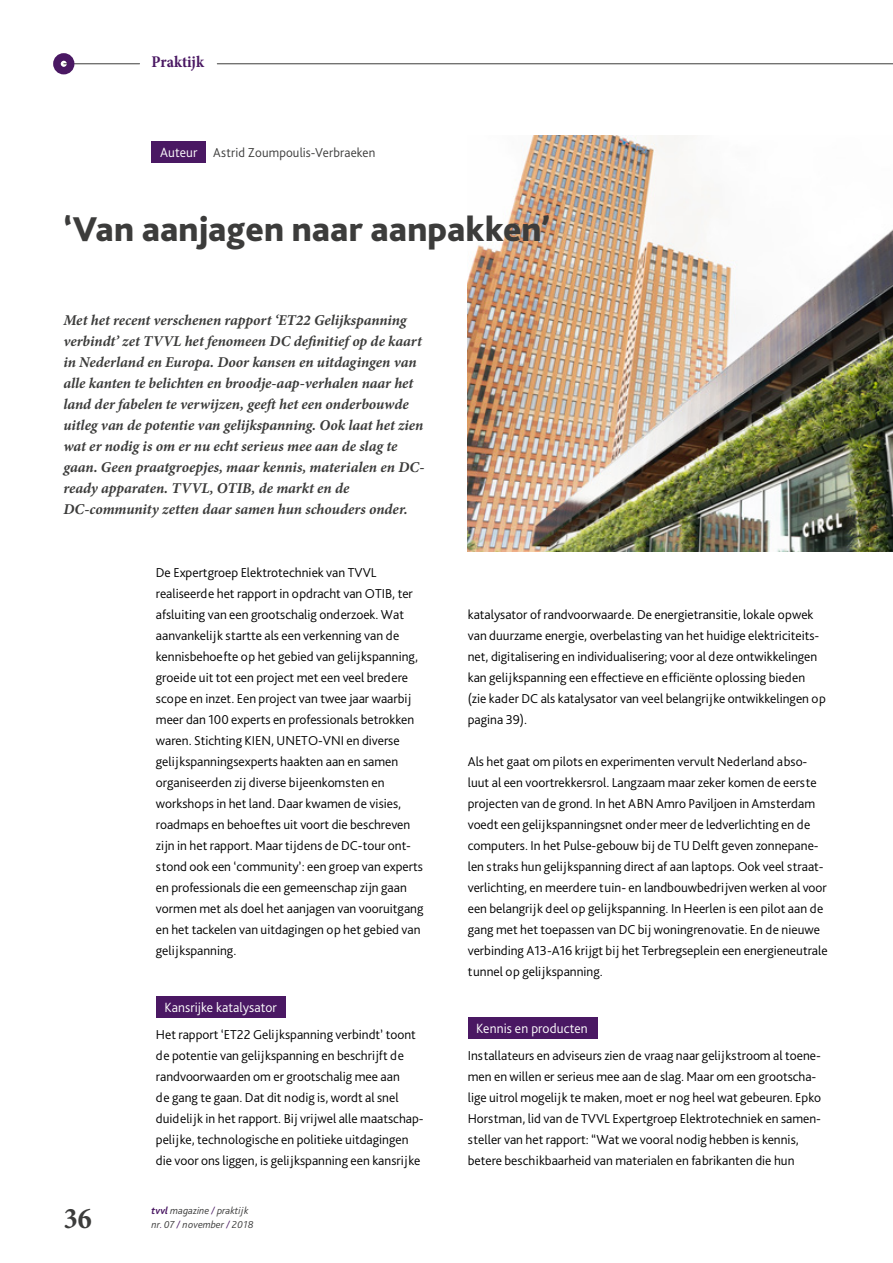
<style>
.page{position:relative;width:893px;height:1263px;background:#fff}
.page>*{position:absolute;margin:0;border:0;box-sizing:border-box;transform-origin:0 0}
.t1{font:800 36px "Bliss 2";color:#3c3c3b}
.t2{font:700 condensed 30px "Minion Pro";color:#3c3c3b}
.t3{font:700 condensed 16.5px "Minion Pro";letter-spacing:-.005em;color:#4a1863}
.t4{font:italic 700 15px/21px "Minion Pro";letter-spacing:-.005em;color:#3c3c3b}
.t5{font:300 13.95px "Bliss Pro";letter-spacing:.005em;color:#fff}
.t6{font:300 13.5px/21px "Bliss Pro";color:#000}
.t7{font:300 13.5px "Bliss Pro";letter-spacing:.01em;color:#3c3c3b}
.t8{font:italic 300 10.5px/13.5px "Bliss Pro";color:#3c3c3b}
.s1{font-size:13.95px;color:#fff}
.s2{font-weight:700;color:#4a1863}
.s3{color:#4a1863}
</style>
<div class="page">
<img style="left:468px;top:136px;width:425px;height:416px">
<div style="left:156px;top:996px;width:129px;height:22px;background:#4a1863"></div>
<div style="left:152px;top:141px;width:54px;height:21px;background:#4a1863"></div>
<div style="left:468px;top:1017px;width:129px;height:22px;background:#4a1863"></div>
<hr style="left:64px;top:63px;width:76px;height:1px;background:#3c3c3b">
<div style="left:53px;top:53px;width:21px;height:21px;border:8px solid #4a1863;border-radius:50%"></div>
<hr style="left:217px;top:63px;width:676px;height:1px;background:#3c3c3b">
<p class="t3" style="left:152px;top:51px;width:54px">Praktijk</p>
<p class="t7" style="left:160px;top:144px;width:217px"><span class="s1">Auteur</span> Astrid Zoumpoulis-Verbraeken</p>
<h1 class="t1" style="left:64px;top:206px;width:488px">‘Van aanjagen naar aanpakken’</h1>
<p class="t4" style="left:63px;top:309px;width:362px">Met het recent verschenen rapport ‘ET22 Gelijkspanning verbindt’ zet TVVL het fenomeen DC definitief op de kaart in Nederland en Europa. Door kansen en uitdagingen van alle kanten te belichten en broodje-aap-verhalen naar het land der fabelen te verwijzen, geeft het een onderbouwde uitleg van de potentie van gelijkspanning. Ook laat het zien wat er nodig is om er nu echt serieus mee aan de slag te gaan. Geen praatgroepjes, maar kennis, materialen en DC&shy;ready apparaten. TVVL, OTIB, de markt en de DC-community zetten daar samen hun schouders onder.</p>
<p class="t6" style="left:156px;top:561px;width:269px">De Expertgroep Elektrotechniek van TVVL realiseerde het rapport in opdracht van OTIB, ter afsluiting van een grootschalig onderzoek. Wat aanvankelijk startte als een verkenning van de kennisbehoefte op het gebied van gelijkspanning, groeide uit tot een project met een veel bredere scope en inzet. Een project van twee jaar waarbij meer dan 100 experts en professionals betrokken waren. Stichting KIEN, UNETO-VNI en diverse gelijkspanningsexperts haakten aan en samen organiseerden zij diverse bijeenkomsten en workshops in het land. Daar kwamen de visies, roadmaps en behoeftes uit voort die beschreven zijn in het rapport. Maar tijdens de DC-tour ont&shy;stond ook een ‘community’: een groep van experts en professionals die een gemeenschap zijn gaan vormen met als doel het aanjagen van vooruitgang en het tackelen van uitdagingen op het gebied van gelijkspanning.</p>
<h2 class="t2" style="left:64px;top:1197px;width:29px">36</h2>
<p class="t5" style="left:164px;top:999px;width:114px">Kansrijke katalysator</p>
<p class="t6" style="left:156px;top:1023px;width:269px">Het rapport ‘ET22 Gelijkspanning verbindt’ toont de potentie van gelijkspanning en beschrijft de randvoorwaarden om er grootschalig mee aan<br>de gang te gaan. Dat dit nodig is, wordt al snel duidelijk in het rapport. Bij vrijwel alle maatschap&shy;pelijke, technologische en politieke uitdagingen die voor ons liggen, is gelijkspanning een kansrijke</p>
<p class="t8" style="left:152px;top:1204px;width:103px"><span class="s2">tvvl</span> magazine <span class="s3">/</span> praktijk nr<span class="s3">.</span> 07 <span class="s3">/</span> november <span class="s3">/</span> 2018</p>
<p class="t6" style="left:468px;top:603px;width:360px">katalysator of randvoorwaarde. De energietransitie, lokale opwek van duurzame energie, overbelasting van het huidige elektriciteits&shy;net, digitalisering en individualisering; voor al deze ontwikkelingen kan gelijkspanning een effectieve en efficiënte oplossing bieden (zie kader DC als katalysator van veel belangrijke ontwikkelingen op pagina 39).</p>
<p class="t6" style="left:468px;top:750px;width:361px">Als het gaat om pilots en experimenten vervult Nederland abso&shy;luut al een voortrekkersrol. Langzaam maar zeker komen de eerste projecten van de grond. In het ABN Amro Paviljoen in Amsterdam voedt een gelijkspanningsnet onder meer de ledverlichting en de computers. In het Pulse-gebouw bij de TU Delft geven zonnepane&shy;len straks hun gelijkspanning direct af aan laptops. Ook veel straat&shy;verlichting, en meerdere tuin- en landbouwbedrijven werken al voor een belangrijk deel op gelijkspanning. In Heerlen is een pilot aan de gang met het toepassen van DC bij woningrenovatie. En de nieuwe verbinding A13-A16 krijgt bij het Terbregseplein een energieneutrale tunnel op gelijkspanning.</p>
<p class="t5" style="left:476px;top:1020px;width:113px">Kennis en producten</p>
<p class="t6" style="left:468px;top:1044px;width:355px">Installateurs en adviseurs zien de vraag naar gelijkstroom al toene&shy;men en willen er serieus mee aan de slag. Maar om een grootscha&shy;lige uitrol mogelijk te maken, moet er nog heel wat gebeuren. Epko Horstman, lid van de TVVL Expertgroep Elektrotechniek en samen&shy;steller van het rapport: “Wat we vooral nodig hebben is kennis, betere beschikbaarheid van materialen en fabrikanten die hun</p>
</div>
